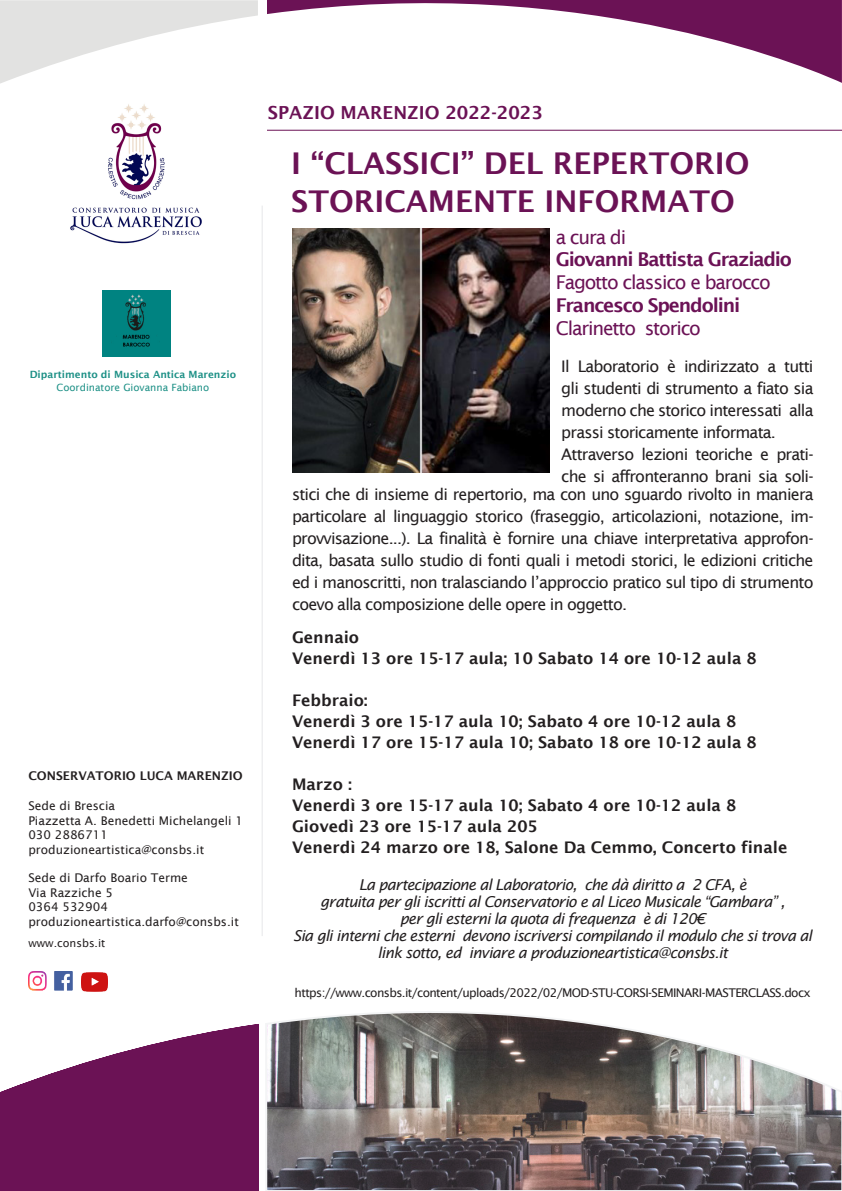
<style>
.page{position:relative;width:842px;height:1191px;background:#fff}
.page>*{position:absolute;margin:0;border:0;box-sizing:border-box;transform-origin:0 0}
.t1{font:600 30px "Lucida Sans";color:#6b1255}
.t2{font:19px "Lucida Sans";letter-spacing:-.06em;color:#6b1255}
.t3{font:600 19px "Lucida Sans";letter-spacing:-.06em;color:#6b1255}
.t4{font:600 18px "Lucida Sans";color:#6b1255}
.t5{font:16px/22px "Lucida Sans";letter-spacing:-.05em;color:#231f20;text-align:justify}
.t6{font:600 16px "Lucida Sans";color:#231f20}
.t7{font:italic 15px/17px "Lucida Sans";letter-spacing:-.05em;color:#231f20;text-align:center}
.t8{font:12px/14.4px "Lucida Sans";color:#231f20}
.t9{font:12px "Lucida Sans";letter-spacing:-.05em;color:#231f20}
.t10{font:600 12px "Lucida Sans";color:#231f20}
.t11{font:11px "Lucida Sans";color:#231f20}
.t12{font:600 10px "Lucida Sans";color:#1d9086}
.t13{font:10px "Lucida Sans";color:#1d9086}
</style>
<div class="page">
<svg style="left:0;top:1024px;width:259px;height:167px;fill:#6b1255"></svg>
<img style="left:265px;top:1011px;width:577px;height:180px">
<svg style="left:0;top:0;width:258px;height:84px"></svg>
<svg style="left:267px;top:0;width:575px;height:83px"></svg>
<hr style="left:267px;top:130px;width:575px;height:1px;background:#6b1255">
<img style="left:70px;top:104px;width:132px;height:140px">
<img style="left:28px;top:971px;width:44px;height:19px">
<img style="left:81px;top:972px;width:26px;height:19px">
<hr style="left:262px;top:206px;width:1px;height:730px;background:#e6e7e9">
<img style="left:292px;top:229px;width:258px;height:244px">
<img style="left:102px;top:290px;width:68px;height:66px">
<p class="t12" style="left:30px;top:369px;width:208px">Dipartimento di Musica Antica Marenzio</p>
<p class="t13" style="left:56px;top:382px;width:154px">Coordinatore Giovanna Fabiano</p>
<p class="t10" style="left:28px;top:769px;width:216px">CONSERVATORIO LUCA MARENZIO</p>
<p class="t8" style="left:28px;top:799px;width:216px">Sede di Brescia<br>Piazzetta A. Benedetti Michelangeli 1<br>030 2886711 produzioneartistica@consbs.it</p>
<p class="t8" style="left:28px;top:871px;width:212px">Sede di Darfo Boario Terme<br>Via Razziche 5<br>0364 532904 produzioneartistica.darfo@consbs.it</p>
<p class="t11" style="left:28px;top:937px;width:79px">www.consbs.it</p>
<p class="t4" style="left:268px;top:102px;width:276px">SPAZIO MARENZIO 2022-2023</p>
<p class="t1" style="left:291px;top:146px;width:460px">I “CLASSICI” DEL REPERTORIO</p>
<p class="t1" style="left:291px;top:184px;width:445px">STORICAMENTE INFORMATO</p>
<p class="t2" style="left:556px;top:226px;width:72px">a cura di</p>
<p class="t3" style="left:556px;top:249px;width:238px">Giovanni Battista Graziadio</p>
<p class="t2" style="left:556px;top:271px;width:217px">Fagotto classico e barocco</p>
<p class="t3" style="left:556px;top:294px;width:186px">Francesco Spendolini</p>
<p class="t2" style="left:556px;top:317px;width:147px">Clarinetto storico</p>
<p class="t5" style="left:561px;top:355px;width:254px">Il Laboratorio è indirizzato a tutti gli studenti di strumento a fiato sia moderno che storico interessati alla prassi storicamente informata.</p>
<p class="t5" style="left:561px;top:443px;width:254px">Attraverso lezioni teoriche e prati&shy;che si affronteranno brani sia soli-</p>
<p class="t5" style="left:292px;top:483px;width:523px">stici che di insieme di repertorio, ma con uno sguardo rivolto in maniera particolare al linguaggio storico (fraseggio, articolazioni, notazione, im&shy;provvisazione...). La finalità è fornire una chiave interpretativa approfon&shy;dita, basata sullo studio di fonti quali i metodi storici, le edizioni critiche ed i manoscritti, non tralasciando l’approccio pratico sul tipo di strumento coevo alla composizione delle opere in oggetto.</p>
<p class="t6" style="left:292px;top:627px;width:69px">Gennaio</p>
<p class="t6" style="left:292px;top:648px;width:466px">Venerdì 13 ore 15-17 aula; 10 Sabato 14 ore 10-12 aula 8</p>
<p class="t6" style="left:292px;top:690px;width:77px">Febbraio:</p>
<p class="t6" style="left:292px;top:711px;width:446px">Venerdì 3 ore 15-17 aula 10; Sabato 4 ore 10-12 aula 8</p>
<p class="t6" style="left:292px;top:732px;width:466px">Venerdì 17 ore 15-17 aula 10; Sabato 18 ore 10-12 aula 8</p>
<p class="t6" style="left:292px;top:774px;width:61px">Marzo :</p>
<p class="t6" style="left:292px;top:795px;width:446px">Venerdì 3 ore 15-17 aula 10; Sabato 4 ore 10-12 aula 8</p>
<p class="t6" style="left:292px;top:816px;width:247px">Giovedì 23 ore 15-17 aula 205</p>
<p class="t6" style="left:292px;top:837px;width:497px">Venerdì 24 marzo ore 18, Salone Da Cemmo, Concerto finale</p>
<p class="t7" style="left:359px;top:875px;width:389px">La partecipazione al Laboratorio, che dà diritto a 2 CFA, è</p>
<p class="t7" style="left:320px;top:892px;width:466px">gratuita per gli iscritti al Conservatorio e al Liceo Musicale “Gambara” ,</p>
<p class="t7" style="left:400px;top:909px;width:307px">per gli esterni la quota di frequenza è di 120€</p>
<p class="t7" style="left:293px;top:926px;width:521px">Sia gli interni che esterni devono iscriversi compilando il modulo che si trova al link sotto, ed inviare a produzioneartistica@consbs.it</p>
<p class="t9" style="left:295px;top:985px;width:518px">https://www.consbs.it/content/uploads/2022/02/MOD-STU-CORSI-SEMINARI-MASTERCLASS.docx</p>
</div>
